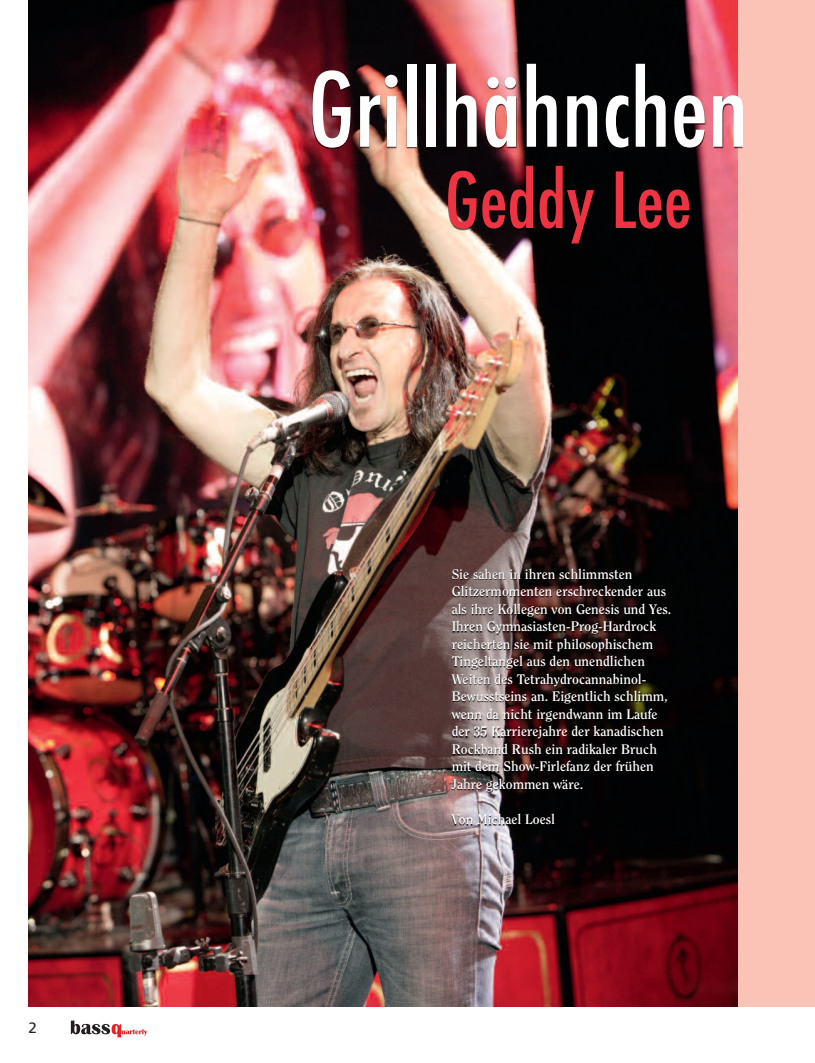
<style>
.page{position:relative;width:815px;height:1063px;background:#fff}
.page>*{position:absolute;margin:0;border:0;box-sizing:border-box;transform-origin:0 0}
.t1{font:500 condensed 100px "Futura";color:#fff}
.t2{font:500 condensed 75px "Futura";color:#ee3343}
.t3{font:15px "Frutiger";color:#231f20}
.t4{font:700 13.75px/17.5px "Clearface Std";color:#fff}
</style>
<div class="page">
<svg style="left:71px;top:1020px;width:76px;height:17px"></svg>
<div style="left:28px;top:0;width:787px;height:1006px;background:#fac3b5"></div>
<img style="left:28px;top:0;width:709px;height:1006px">
<img style="left:263px;top:53px;width:480px;height:230px">
<img style="left:737px;top:53px;width:1px;height:230px">
<img style="left:445px;top:564px;width:242px;height:285px">
<p class="t3" style="left:28px;top:1022px;width:10px">2</p>
<h1 class="t1" style="left:308px;top:54px;width:442px">Grillhähnchen</h1>
<h2 class="t2" style="left:445px;top:158px;width:248px">Geddy Lee</h2>
<p class="t4" style="left:452px;top:566px;width:221px">Sie sahen in ihren schlimmsten Glitzermomenten erschreckender aus als ihre Kollegen von Genesis und Yes.<br>Ihren Gymnasiasten-Prog-Hardrock reicherten sie mit philosophischem Tingeltangel aus den unendlichen Weiten des Tetrahydrocannabinol-Bewusstseins an. Eigentlich schlimm, wenn da nicht irgendwann im Laufe der 35 Karrierejahre der kanadischen Rockband Rush ein radikaler Bruch mit dem Show-Firlefanz der frühen Jahre gekommen wäre.</p>
<p class="t4" style="left:452px;top:811px;width:105px">Von Michael Loesl</p>
</div>
